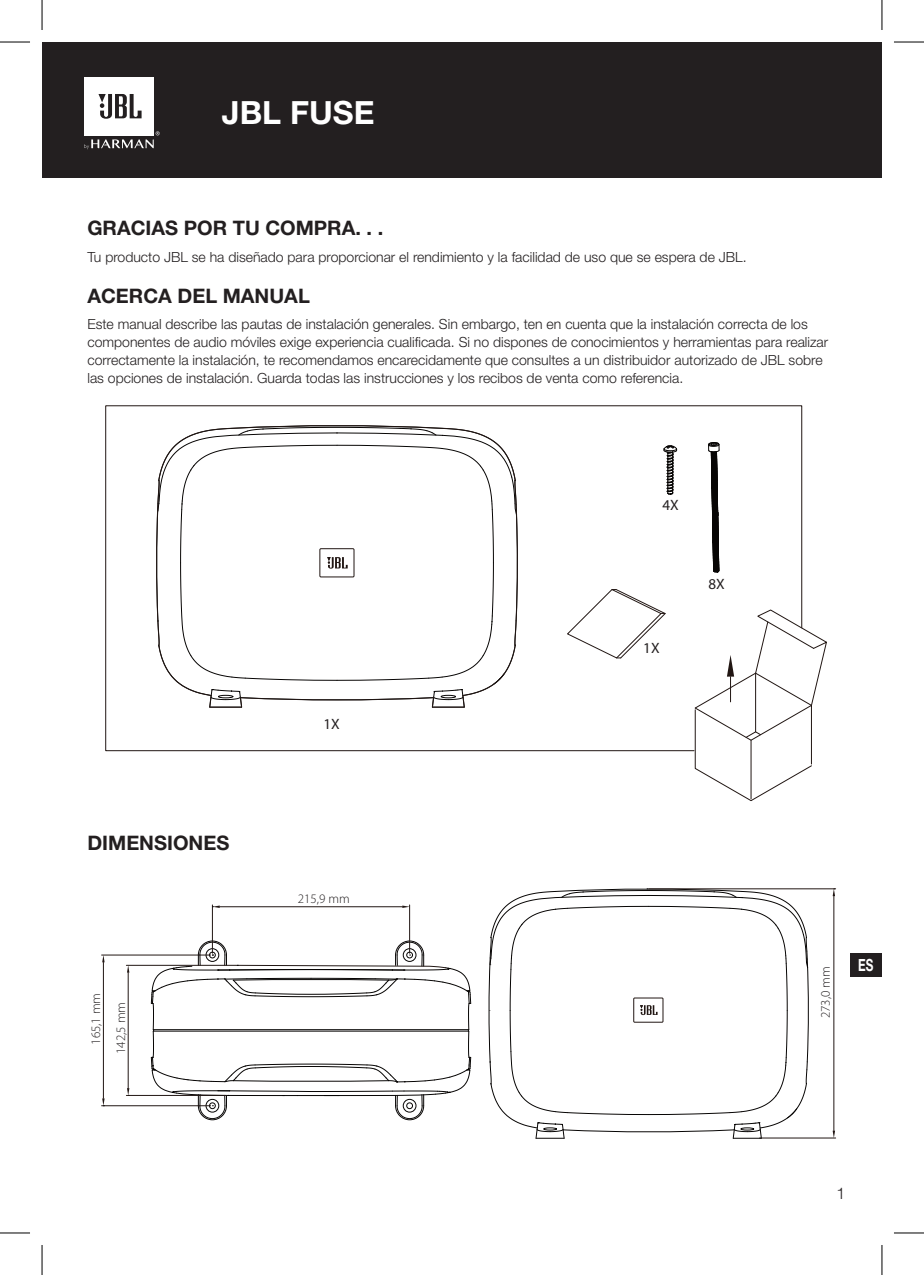
<style>
.page{position:relative;width:924px;height:1275px;background:#fff}
.page>*{position:absolute;margin:0;border:0;box-sizing:border-box;transform-origin:0 0}
.t1{font:700 32px "Helvetica Neue LT Std";color:#fff}
.t2{font:700 20px "Helvetica Neue LT Pro";color:#231f20}
.t3{font:700 16.8px "Helvetica Neue LT Pro";color:#fff;scale:.7 1}
.t4{font:300 16px "Helvetica Neue LT Pro";color:#231f20}
.t5{font:15px "Myriad Pro";color:#231f20}
.t6{font:300 14px/18px "Helvetica Neue LT Pro";color:#231f20}
.t7{font:300 13px/25px "Myriad Pro";color:#231f20}
</style>
<div class="page">
<div style="left:850px;top:953px;width:31px;height:23px;background:#231f20"></div>
<div style="left:42px;top:42px;width:839px;height:135px;background:#231f20"></div>
<div style="left:84px;top:77px;width:70px;height:58px;background:#fff"></div>
<svg style="left:98px;top:94px;width:43px;height:25px"></svg>
<svg style="left:84px;top:131px;width:75px;height:18px"></svg>
<svg style="left:105px;top:405px;width:696px;height:346px"></svg>
<svg style="left:694px;top:609px;width:132px;height:192px"></svg>
<svg style="left:566px;top:589px;width:99px;height:69px"></svg>
<svg style="left:707px;top:442px;width:12px;height:130px"></svg>
<svg style="left:663px;top:445px;width:14px;height:50px"></svg>
<svg style="left:156px;top:425px;width:361px;height:282px"></svg>
<hr style="left:409px;top:905px;width:1px;height:48px;background:#211613">
<hr style="left:212px;top:905px;width:1px;height:48px;background:#211613">
<hr style="left:220px;top:906px;width:182px;height:1px;background:#211613">
<svg style="left:402px;top:905px;width:7px;height:3px"></svg>
<svg style="left:212px;top:905px;width:8px;height:3px"></svg>
<hr style="left:101px;top:954px;width:109px;height:1px;background:#211613">
<hr style="left:101px;top:1105px;width:109px;height:1px;background:#211613">
<hr style="left:103px;top:962px;width:1px;height:136px;background:#211613">
<svg style="left:102px;top:955px;width:3px;height:7px"></svg>
<svg style="left:102px;top:1098px;width:3px;height:8px"></svg>
<svg style="left:126px;top:940px;width:345px;height:180px"></svg>
<hr style="left:761px;top:1137px;width:74px;height:1px;background:#211613">
<hr style="left:648px;top:888px;width:187px;height:1px;background:#211613">
<hr style="left:833px;top:896px;width:1px;height:234px;background:#211613">
<svg style="left:832px;top:1130px;width:2px;height:8px"></svg>
<svg style="left:832px;top:888px;width:2px;height:8px"></svg>
<svg style="left:488px;top:888px;width:320px;height:251px"></svg>
<hr style="left:0;top:42px;width:30px;height:1px;background:#000">
<hr style="left:893px;top:42px;width:30px;height:1px;background:#000">
<hr style="left:0;top:1232px;width:30px;height:1px;background:#000">
<hr style="left:893px;top:1232px;width:30px;height:1px;background:#000">
<hr style="left:42px;top:0;width:1px;height:30px;background:#000">
<hr style="left:42px;top:1245px;width:1px;height:30px;background:#000">
<hr style="left:881px;top:0;width:1px;height:30px;background:#000">
<hr style="left:881px;top:1245px;width:1px;height:30px;background:#000">
<h1 class="t1" style="left:222px;top:93px;width:154px">JBL FUSE</h1>
<h2 class="t2" style="left:87px;top:216px;width:297px">GRACIAS POR TU COMPRA. . .</h2>
<p class="t6" style="left:87px;top:247px;width:660px">Tu producto JBL se ha diseñado para proporcionar el rendimiento y la facilidad de uso que se espera de JBL.</p>
<h2 class="t2" style="left:87px;top:283px;width:224px">ACERCA DEL MANUAL</h2>
<p class="t6" style="left:87px;top:315px;width:742px">Este manual describe las pautas de instalación generales. Sin embargo, ten en cuenta que la instalación correcta de los componentes de audio móviles exige experiencia cualificada. Si no dispones de conocimientos y herramientas para realizar correctamente la instalación, te recomendamos encarecidamente que consultes a un distribuidor autorizado de JBL sobre las opciones de instalación. Guarda todas las instrucciones y los recibos de venta como referencia.</p>
<h2 class="t2" style="left:87px;top:830px;width:143px">DIMENSIONES</h2>
<p class="t7" style="left:84px;top:1054px;width:62px;text-indent:9px;rotate:-90deg">165,1 mm<br>142,5 mm</p>
<p class="t5" style="left:323px;top:715px;width:18px">1X</p>
<p class="t7" style="left:298px;top:886px;width:53px">215,9 mm</p>
<p class="t5" style="left:662px;top:496px;width:18px">4X</p>
<p class="t5" style="left:643px;top:638px;width:18px">1X</p>
<p class="t5" style="left:708px;top:574px;width:18px">8X</p>
<p class="t7" style="left:812px;top:1018px;width:53px;rotate:-90deg">273,0 mm</p>
<p class="t3" style="left:857px;top:954px;width:23px">ES</p>
<p class="t4" style="left:836px;top:1183px;width:10px">1</p>
</div>
